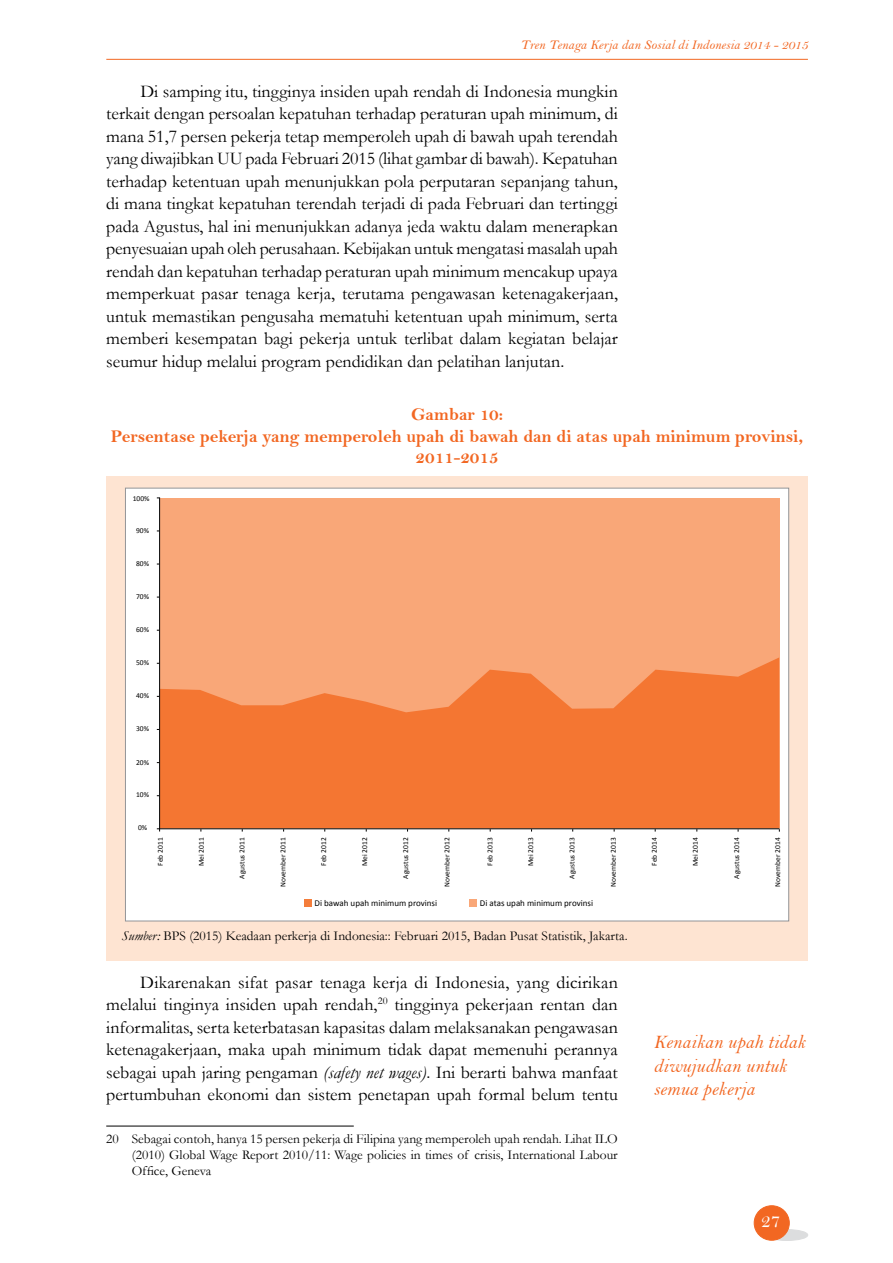
<style>
.page{position:relative;width:893px;height:1263px;background:#fff}
.page>*{position:absolute;margin:0;border:0;box-sizing:border-box;transform-origin:0 0}
.t1{font:19.5px/23.4px "Bell MT Italic";color:#f26722}
.t2{font:19.5px "Bell";color:#fff}
.t3{font:18px/22.5px "Garamond";color:#000;text-align:justify}
.t4{font:18px/21.6px "Bell MT Bold";color:#f26722;text-align:center}
.t5{font:13.5px/16.2px "Garamond";color:#000;text-align:justify}
.t6{font:13.5px "Bell MT Italic";color:#f26722}
.t7{font:9px "Calibri";color:#000}
.t8{font:7.5px "Calibri";color:#000}
.s1{font-style:italic}
</style>
<div class="page">
<hr style="left:106px;top:59px;width:702px;height:1px;background:#f26722">
<div style="left:766px;top:1229px;width:42px;height:11px;background:#dcddde;border-radius:50%"></div>
<div style="left:766px;top:1229px;width:42px;height:12px;border:1px solid #dcddde;border-radius:50%"></div>
<div style="left:754px;top:1206px;width:35px;height:34px;background:#f26722;border-radius:50%"></div>
<div style="left:754px;top:1205px;width:35px;height:35px;border:1px solid #f26722;border-radius:50%"></div>
<div style="left:106px;top:476px;width:702px;height:484px;background:#fee4d2"></div>
<hr style="left:106px;top:1126px;width:248px;height:1px;background:#000">
<div style="left:125px;top:488px;width:664px;height:433px;background:#fff;border:1px solid #939598"></div>
<div style="left:160px;top:498px;width:619px;height:329px;background:#f9a778"></div>
<svg style="left:160px;top:657px;width:619px;height:171px;fill:#f47632"></svg>
<div style="left:304px;top:899px;width:7px;height:7px;background:#f47d3b"></div>
<div style="left:470px;top:899px;width:7px;height:7px;background:#f9a778"></div>
<hr style="left:159px;top:497px;width:1px;height:334px;background:#000">
<hr style="left:157px;top:828px;width:622px;height:1px;background:#000">
<p class="t6" style="left:521px;top:37px;width:289px">Tren Tenaga Kerja dan Sosial di Indonesia 2014 - 2015</p>
<p class="t3" style="left:106px;top:79px;width:513px;text-indent:34px">Di samping itu, tingginya insiden upah rendah di Indonesia mungkin terkait dengan persoalan kepatuhan terhadap peraturan upah minimum, di mana 51,7 persen pekerja tetap memperoleh upah di bawah upah terendah yang diwajibkan UU pada Februari 2015 (lihat gambar di bawah). Kepatuhan terhadap ketentuan upah menunjukkan pola perputaran sepanjang tahun, di mana tingkat kepatuhan terendah terjadi di pada Februari dan tertinggi pada Agustus, hal ini menunjukkan adanya jeda waktu dalam menerapkan penyesuaian upah oleh perusahaan. Kebijakan untuk mengatasi masalah upah rendah dan kepatuhan terhadap peraturan upah minimum mencakup upaya memperkuat pasar tenaga kerja, terutama pengawasan ketenagakerjaan, untuk memastikan pengusaha mematuhi ketentuan upah minimum, serta memberi kesempatan bagi pekerja untuk terlibat dalam kegiatan belajar seumur hidup melalui program pendidikan dan pelatihan lanjutan.</p>
<p class="t4" style="left:111px;top:404px;width:694px">Gambar 10:<br>Persentase pekerja yang memperoleh upah di bawah dan di atas upah minimum provinsi,<br>2011-2015</p>
<p class="t8" style="left:133px;top:493px;width:18px">100%</p>
<p class="t8" style="left:136px;top:525px;width:14px">90%</p>
<p class="t8" style="left:136px;top:558px;width:14px">80%</p>
<p class="t8" style="left:136px;top:591px;width:14px">70%</p>
<p class="t8" style="left:136px;top:624px;width:14px">60%</p>
<p class="t8" style="left:136px;top:657px;width:14px">50%</p>
<p class="t8" style="left:136px;top:690px;width:14px">40%</p>
<p class="t8" style="left:136px;top:724px;width:14px">30%</p>
<p class="t8" style="left:136px;top:757px;width:14px">20%</p>
<p class="t8" style="left:136px;top:790px;width:14px">10%</p>
<p class="t8" style="left:138px;top:822px;width:11px">0%</p>
<p class="t8" style="left:278px;top:887px;width:50px;rotate:-90deg">November 2011</p>
<p class="t8" style="left:442px;top:887px;width:50px;rotate:-90deg">November 2012</p>
<p class="t8" style="left:608px;top:887px;width:50px;rotate:-90deg">November 2013</p>
<p class="t8" style="left:773px;top:887px;width:50px;rotate:-90deg">November 2014</p>
<p class="t8" style="left:155px;top:865px;width:29px;rotate:-90deg">Feb 2011</p>
<p class="t8" style="left:196px;top:866px;width:30px;rotate:-90deg">Mei 2011</p>
<p class="t8" style="left:319px;top:865px;width:29px;rotate:-90deg">Feb 2012</p>
<p class="t8" style="left:359px;top:866px;width:30px;rotate:-90deg">Mei 2012</p>
<p class="t8" style="left:485px;top:865px;width:29px;rotate:-90deg">Feb 2013</p>
<p class="t8" style="left:525px;top:866px;width:30px;rotate:-90deg">Mei 2013</p>
<p class="t8" style="left:649px;top:865px;width:29px;rotate:-90deg">Feb 2014</p>
<p class="t8" style="left:690px;top:866px;width:30px;rotate:-90deg">Mei 2014</p>
<p class="t8" style="left:237px;top:879px;width:42px;rotate:-90deg">Agustus 2011</p>
<p class="t8" style="left:401px;top:879px;width:42px;rotate:-90deg">Agustus 2012</p>
<p class="t8" style="left:567px;top:879px;width:42px;rotate:-90deg">Agustus 2013</p>
<p class="t8" style="left:731px;top:879px;width:42px;rotate:-90deg">Agustus 2014</p>
<p class="t7" style="left:315px;top:897px;width:124px">Di bawah upah minimum provinsi</p>
<p class="t7" style="left:480px;top:897px;width:115px">Di atas upah minimum provinsi</p>
<p class="t5" style="left:122px;top:927px;width:507px"><span class="s1">Sumber:</span> BPS (2015) Keadaan perkerja di Indonesia:: Februari 2015, Badan Pusat Statistik, Jakarta.</p>
<p class="t3" style="left:106px;top:970px;width:513px;text-indent:34px">Dikarenakan sifat pasar tenaga kerja di Indonesia, yang dicirikan melalui tinginya insiden upah rendah,<sup>20</sup> tingginya pekerjaan rentan dan informalitas, serta keterbatasan kapasitas dalam melaksanakan pengawasan ketenagakerjaan, maka upah minimum tidak dapat memenuhi perannya sebagai upah jaring pengaman <span class="s1">(safety net wages)</span>. Ini berarti bahwa manfaat pertumbuhan ekonomi dan sistem penetapan upah formal belum tentu</p>
<p class="t5" style="left:132px;top:1130px;width:487px;text-indent:-26px">20 Sebagai contoh, hanya 15 persen pekerja di Filipina yang memperoleh upah rendah. Lihat ILO (2010) Global Wage Report 2010/11: Wage policies in times of crisis, International Labour Office, Geneva</p>
<p class="t1" style="left:654px;top:1030px;width:153px">Kenaikan upah tidak diwujudkan untuk semua pekerja</p>
<p class="t2" style="left:761px;top:1209px;width:21px">27</p>
</div>
